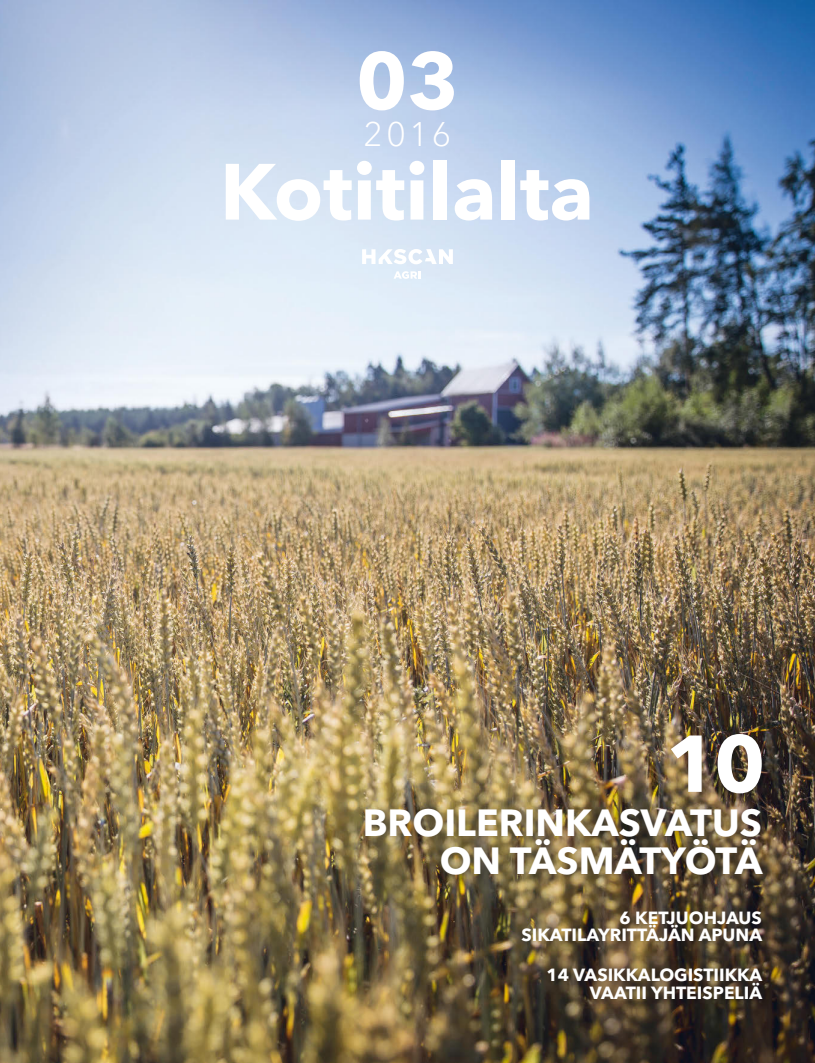
<style>
.page{position:relative;width:815px;height:1063px;background:#fff}
.page>*{position:absolute;margin:0;border:0;box-sizing:border-box;transform-origin:0 0}
.x_lead2{font:700 79.62px "Avenir Next LT Pro";color:#fff}
.x_lead2-2{font:700 78.75px "Avenir Next LT Pro";color:#fff}
.lead_iso_bold{font:700 37.5px/37.5px "Avenir Next LT Pro";color:#fff;text-align:right}
.x_lead2-3{font:300 33.75px "Avenir Next LT Pro";color:#fff}
.lead_iso_bold-2{font:700 17.5px/17.5px "Avenir Next LT Pro";color:#fff;text-align:right}
</style>
<div class="page">
<img style="left:0;top:0;width:815px;height:1063px">
<svg style="left:362px;top:249px;width:91px;height:15px"></svg>
<svg style="left:394px;top:271px;width:26px;height:8px"></svg>
<div style="left:352px;top:796px;width:427px;height:96px;background:#1d1d1b;opacity:.4"></div>
<div style="left:510px;top:899px;width:269px;height:60px;background:#1d1d1b;opacity:.4"></div>
<div style="left:536px;top:956px;width:243px;height:61px;background:#1d1d1b;opacity:.4"></div>
<p class="x_lead2" style="left:356px;top:32px;width:104px">03</p>
<p class="x_lead2-3" style="left:364px;top:114px;width:89px">2016</p>
<p class="x_lead2-2" style="left:220px;top:144px;width:375px">Kotitilalta</p>
<p class="x_lead2" style="left:666px;top:715px;width:101px">10</p>
<p class="lead_iso_bold" style="left:363px;top:804px;width:401px">BROILERINKASVATUS<br>ON TÄSMÄTYÖTÄ</p>
<p class="lead_iso_bold-2" style="left:522px;top:909px;width:242px">6 KETJUOHJAUS<br>SIKATILAYRITTÄJÄN APUNA</p>
<p class="lead_iso_bold-2" style="left:547px;top:966px;width:217px">14 VASIKKALOGISTIIKKA<br>VAATII YHTEISPELIÄ</p>
</div>
